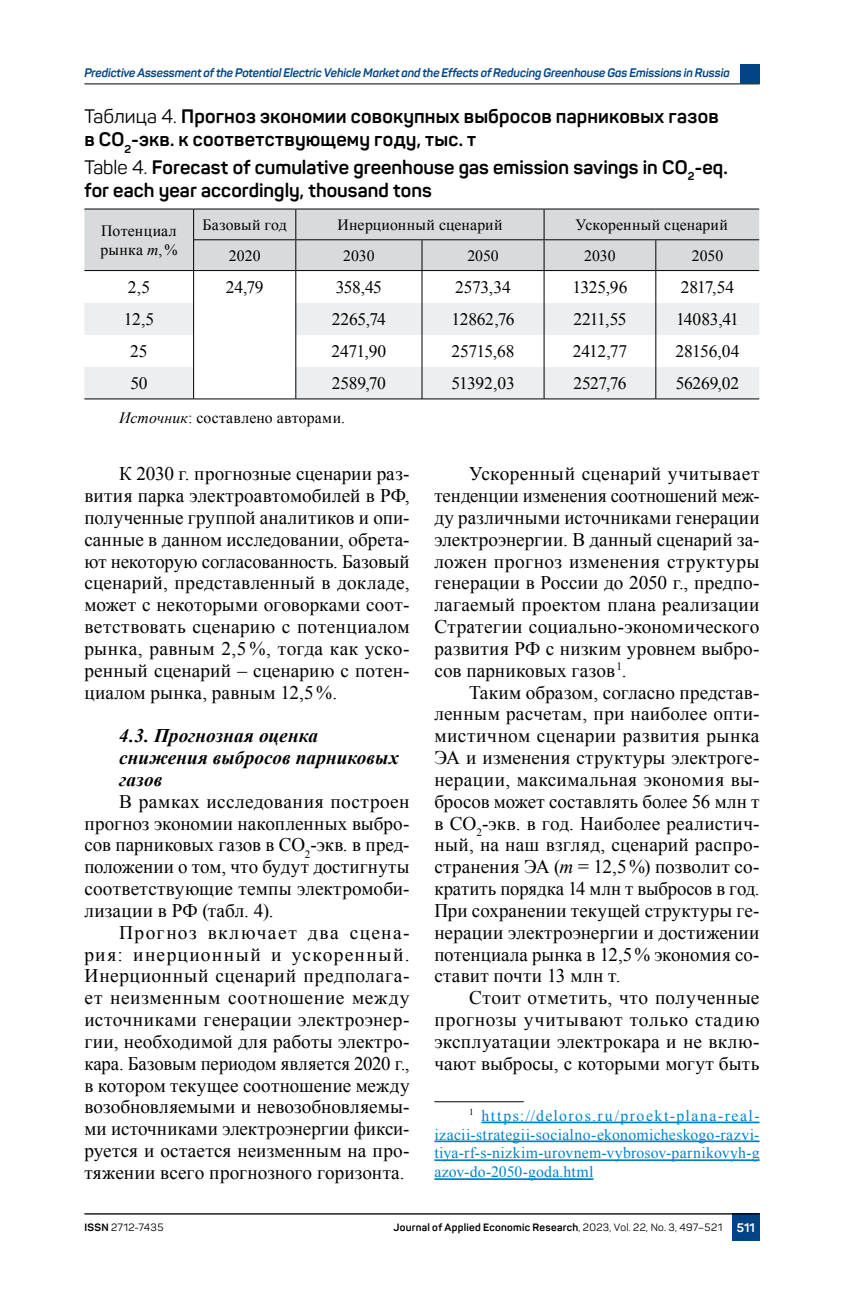
<style>
.page{position:relative;width:844px;height:1290px;background:#fff}
.page>*{position:absolute;margin:0;border:0;box-sizing:border-box;transform-origin:0 0}
.t1{font:19.25px/21.9px "Times New Roman";letter-spacing:.005em;color:#000;text-align:justify}
.t2{font:700 19.25px/22.8px "Panton";letter-spacing:.01em;color:#000}
.t3{font:italic 700 19.25px/21.9px "Times New Roman";color:#000}
.t4{font:17.5px "Times New Roman";letter-spacing:-.02em;color:#000}
.t5{font:15.75px/18.9px "Times New Roman";letter-spacing:.01em;color:#0083cc;text-align:justify}
.t6{font:15.75px/18.9px "Times New Roman";letter-spacing:.01em;color:#000}
.t7{font:italic 700 12.25px "Panton";letter-spacing:-.01em;color:#004485}
.t8{font:700 12.25px "Panton";color:#fff}
.t9{font:700 10.5px "Panton";letter-spacing:.025em;color:#000}
.t10{font:10.5px "Panton";letter-spacing:.035em;color:#000}
.s1{font-weight:400}
.s2{font-style:italic}
.s3{font-weight:700}
</style>
<div class="page">
<div style="left:732px;top:1213px;width:27px;height:28px;background:#004485"></div>
<hr style="left:84px;top:83px;width:675px;height:1px;background:#000">
<hr style="left:84px;top:1213px;width:675px;height:1px;background:#000">
<div style="left:739px;top:64px;width:20px;height:20px;background:#004485"></div>
<hr style="left:434px;top:1101px;width:89px;height:1px;background:#000">
<hr style="left:481px;top:1121px;width:278px;height:2px;background:#0083cc">
<hr style="left:434px;top:1140px;width:325px;height:2px;background:#0083cc">
<hr style="left:434px;top:1159px;width:325px;height:2px;background:#0083cc">
<hr style="left:434px;top:1178px;width:159px;height:2px;background:#0083cc">
<div style="left:84px;top:210px;width:675px;height:60px;background:#d8dbdc"></div>
<svg style="left:84px;top:303px;width:675px;height:96px;fill:#edeeef"></svg>
<hr style="left:295px;top:209px;width:1px;height:30px;background:#000">
<hr style="left:543px;top:209px;width:1px;height:30px;background:#000">
<hr style="left:295px;top:240px;width:1px;height:30px;background:#000">
<hr style="left:421px;top:240px;width:1px;height:30px;background:#000">
<hr style="left:543px;top:240px;width:1px;height:30px;background:#000">
<hr style="left:655px;top:240px;width:1px;height:30px;background:#000">
<hr style="left:194px;top:239px;width:102px;height:1px;background:#000">
<hr style="left:296px;top:239px;width:126px;height:1px;background:#000">
<hr style="left:422px;top:239px;width:122px;height:1px;background:#000">
<hr style="left:544px;top:239px;width:111px;height:1px;background:#000">
<hr style="left:655px;top:239px;width:104px;height:1px;background:#000">
<hr style="left:295px;top:271px;width:1px;height:32px;background:#000">
<hr style="left:421px;top:271px;width:1px;height:32px;background:#000">
<hr style="left:543px;top:271px;width:1px;height:32px;background:#000">
<hr style="left:655px;top:271px;width:1px;height:32px;background:#000">
<hr style="left:295px;top:303px;width:1px;height:32px;background:#000">
<hr style="left:421px;top:303px;width:1px;height:32px;background:#000">
<hr style="left:543px;top:303px;width:1px;height:32px;background:#000">
<hr style="left:655px;top:303px;width:1px;height:32px;background:#000">
<hr style="left:295px;top:335px;width:1px;height:32px;background:#000">
<hr style="left:421px;top:335px;width:1px;height:32px;background:#000">
<hr style="left:543px;top:335px;width:1px;height:32px;background:#000">
<hr style="left:655px;top:335px;width:1px;height:32px;background:#000">
<hr style="left:295px;top:367px;width:1px;height:32px;background:#000">
<hr style="left:421px;top:367px;width:1px;height:32px;background:#000">
<hr style="left:543px;top:367px;width:1px;height:32px;background:#000">
<hr style="left:655px;top:367px;width:1px;height:32px;background:#000">
<hr style="left:193px;top:209px;width:1px;height:31px;background:#000">
<hr style="left:193px;top:240px;width:1px;height:30px;background:#000">
<hr style="left:193px;top:271px;width:1px;height:32px;background:#000">
<hr style="left:193px;top:303px;width:1px;height:32px;background:#000">
<hr style="left:193px;top:335px;width:1px;height:32px;background:#000">
<hr style="left:193px;top:367px;width:1px;height:32px;background:#000">
<hr style="left:84px;top:209px;width:109px;height:1px;background:#000">
<hr style="left:193px;top:209px;width:103px;height:1px;background:#000">
<hr style="left:296px;top:209px;width:126px;height:1px;background:#000">
<hr style="left:422px;top:209px;width:122px;height:1px;background:#000">
<hr style="left:544px;top:209px;width:111px;height:1px;background:#000">
<hr style="left:655px;top:209px;width:104px;height:1px;background:#000">
<hr style="left:84px;top:270px;width:109px;height:1px;background:#000">
<hr style="left:193px;top:270px;width:103px;height:1px;background:#000">
<hr style="left:296px;top:270px;width:126px;height:1px;background:#000">
<hr style="left:422px;top:270px;width:122px;height:1px;background:#000">
<hr style="left:544px;top:270px;width:111px;height:1px;background:#000">
<hr style="left:655px;top:270px;width:104px;height:1px;background:#000">
<hr style="left:84px;top:399px;width:109px;height:1px;background:#000">
<hr style="left:296px;top:399px;width:126px;height:1px;background:#000">
<hr style="left:422px;top:399px;width:122px;height:1px;background:#000">
<hr style="left:544px;top:399px;width:111px;height:1px;background:#000">
<hr style="left:655px;top:399px;width:104px;height:1px;background:#000">
<hr style="left:193px;top:399px;width:103px;height:1px;background:#000">
<p class="t7" style="left:84px;top:65px;width:646px">Predictive Assessment of the Potential Electric Vehicle Market and the Effects of Reducing Greenhouse Gas Emissions in Russia</p>
<p class="t2" style="left:84px;top:105px;width:635px"><span class="s1">Таблица 4.</span> Прогноз экономии совокупных выбросов парниковых газов в СО<sub>2</sub>‑экв. к соответствующему году, тыс. т</p>
<p class="t2" style="left:84px;top:156px;width:644px"><span class="s1">Table 4.</span> Forecast of cumulative greenhouse gas emission savings in CO<sub>2</sub>‑eq. for each year accordingly, thousand tons</p>
<p class="t6" style="left:100px;top:221px;width:79px">Потенциал рынка <span class="s2">m</span>,%</p>
<p class="t6" style="left:202px;top:215px;width:86px">Базовый год</p>
<p class="t6" style="left:337px;top:215px;width:167px">Инерционный сценарий</p>
<p class="t6" style="left:575px;top:215px;width:154px">Ускоренный сценарий</p>
<p class="t6" style="left:229px;top:246px;width:33px">2020</p>
<p class="t6" style="left:343px;top:246px;width:33px">2030</p>
<p class="t6" style="left:467px;top:246px;width:33px">2050</p>
<p class="t6" style="left:584px;top:246px;width:33px">2030</p>
<p class="t6" style="left:691px;top:246px;width:33px">2050</p>
<p class="t4" style="left:128px;top:275px;width:24px">2,5</p>
<p class="t4" style="left:226px;top:275px;width:40px">24,79</p>
<p class="t4" style="left:335px;top:275px;width:48px">358,45</p>
<p class="t4" style="left:455px;top:275px;width:57px">2573,34</p>
<p class="t4" style="left:572px;top:275px;width:56px">1325,96</p>
<p class="t4" style="left:680px;top:275px;width:55px">2817,54</p>
<p class="t4" style="left:124px;top:307px;width:32px">12,5</p>
<p class="t4" style="left:332px;top:307px;width:56px">2265,74</p>
<p class="t4" style="left:451px;top:307px;width:65px">12862,76</p>
<p class="t4" style="left:573px;top:307px;width:55px">2211,55</p>
<p class="t4" style="left:676px;top:307px;width:64px">14083,41</p>
<p class="t4" style="left:130px;top:339px;width:19px">25</p>
<p class="t4" style="left:331px;top:339px;width:56px">2471,90</p>
<p class="t4" style="left:451px;top:339px;width:64px">25715,68</p>
<p class="t4" style="left:572px;top:339px;width:56px">2412,77</p>
<p class="t4" style="left:675px;top:339px;width:65px">28156,04</p>
<p class="t4" style="left:130px;top:371px;width:19px">50</p>
<p class="t4" style="left:332px;top:371px;width:55px">2589,70</p>
<p class="t4" style="left:451px;top:371px;width:65px">51392,03</p>
<p class="t4" style="left:573px;top:371px;width:55px">2527,76</p>
<p class="t4" style="left:675px;top:371px;width:65px">56269,02</p>
<p class="t6" style="left:119px;top:408px;width:227px"><span class="s2">Источник</span>: составлено авторами.</p>
<p class="t1" style="left:84px;top:463px;width:326px;text-indent:35px">К 2030 г. прогнозные сценарии раз‑ вития парка электроавтомобилей в РФ, полученные группой аналитиков и опи‑ санные в данном исследовании, обрета‑ ют некоторую согласованность. Базовый сценарий, представленный в докладе, может с некоторыми оговорками соот‑ ветствовать сценарию с потенциалом рынка, равным 2,5 %, тогда как уско‑ ренный сценарий – сценарию с потен‑ циалом рынка, равным 12,5%.</p>
<p class="t3" style="left:119px;top:724px;width:281px">4.3. Прогнозная оценка снижения выбросов парниковых газов</p>
<p class="t1" style="left:84px;top:790px;width:326px;text-indent:35px">В рамках исследования построен прогноз экономии накопленных выбро‑ сов парниковых газов в СО<sub>2</sub>‑экв. в пред‑ положении о том, что будут достигнуты соответствующие темпы электромоби‑ лизации в РФ (табл. 4).</p>
<p class="t1" style="left:84px;top:921px;width:326px;text-indent:35px">Прогноз включает два сцена‑ рия: инерционный и ускоренный.<br>Инерционный сценарий предполага‑ ет неизменным соотношение между источниками генерации электроэнер‑ гии, необходимой для работы электро‑ кара. Базовым периодом является 2020 г., в котором текущее соотношение между возобновляемыми и невозобновляемы‑ ми источниками электроэнергии фикси‑ руется и остается неизменным на про‑ тяжении всего прогнозного горизонта.</p>
<p class="t1" style="left:434px;top:463px;width:326px;text-indent:35px">Ускоренный сценарий учитывает тенденции изменения соотношений меж‑ ду различными источниками генерации электроэнергии. В данный сценарий за‑ ложен прогноз изменения структуры генерации в России до 2050 г., предпо‑ лагаемый проектом плана реализации Стратегии социально-экономического развития РФ с низким уровнем выбро‑ сов парниковых газов <sup>1</sup>.</p>
<p class="t1" style="left:434px;top:681px;width:326px;text-indent:35px">Таким образом, согласно представ‑ ленным расчетам, при наиболее опти‑ мистичном сценарии развития рынка ЭА и изменения структуры электроге‑ нерации, максимальная экономия вы‑ бросов может составлять более 56 млн т в CO<sub>2</sub>‑экв. в год. Наиболее реалистич‑ ный, на наш взгляд, сценарий распро‑ странения ЭА (<span class="s2">m</span> = 12,5%) позволит со‑ кратить порядка 14 млн т выбросов в год.<br>При сохранении текущей структуры ге‑ нерации электроэнергии и достижении потенциала рынка в 12,5% экономия со‑ ставит почти 13 млн т.</p>
<p class="t1" style="left:434px;top:986px;width:326px;text-indent:35px">Стоит отметить, что полученные прогнозы учитывают только стадию эксплуатации электрокара и не вклю‑ чают выбросы, с которыми могут быть</p>
<p class="t5" style="left:434px;top:1105px;width:326px;text-indent:35px"><sup>1</sup> https://deloros.ru/proekt-plana-real‑ izacii-strategii-socialno-ekonomicheskogo-razvi‑ tiya-rf-s‑nizkim-urovnem-vybrosov-parnikovyh-g azov-do‑2050‑goda.html</p>
<p class="t10" style="left:84px;top:1221px;width:81px"><span class="s3">ISSN</span> 2712-7435</p>
<p class="t9" style="left:393px;top:1221px;width:330px">Journal of Applied Economic Research<span class="s1">, 2023, Vol. 22, No. 3, 497–521</span></p>
<p class="t8" style="left:736px;top:1220px;width:20px">511</p>
</div>
